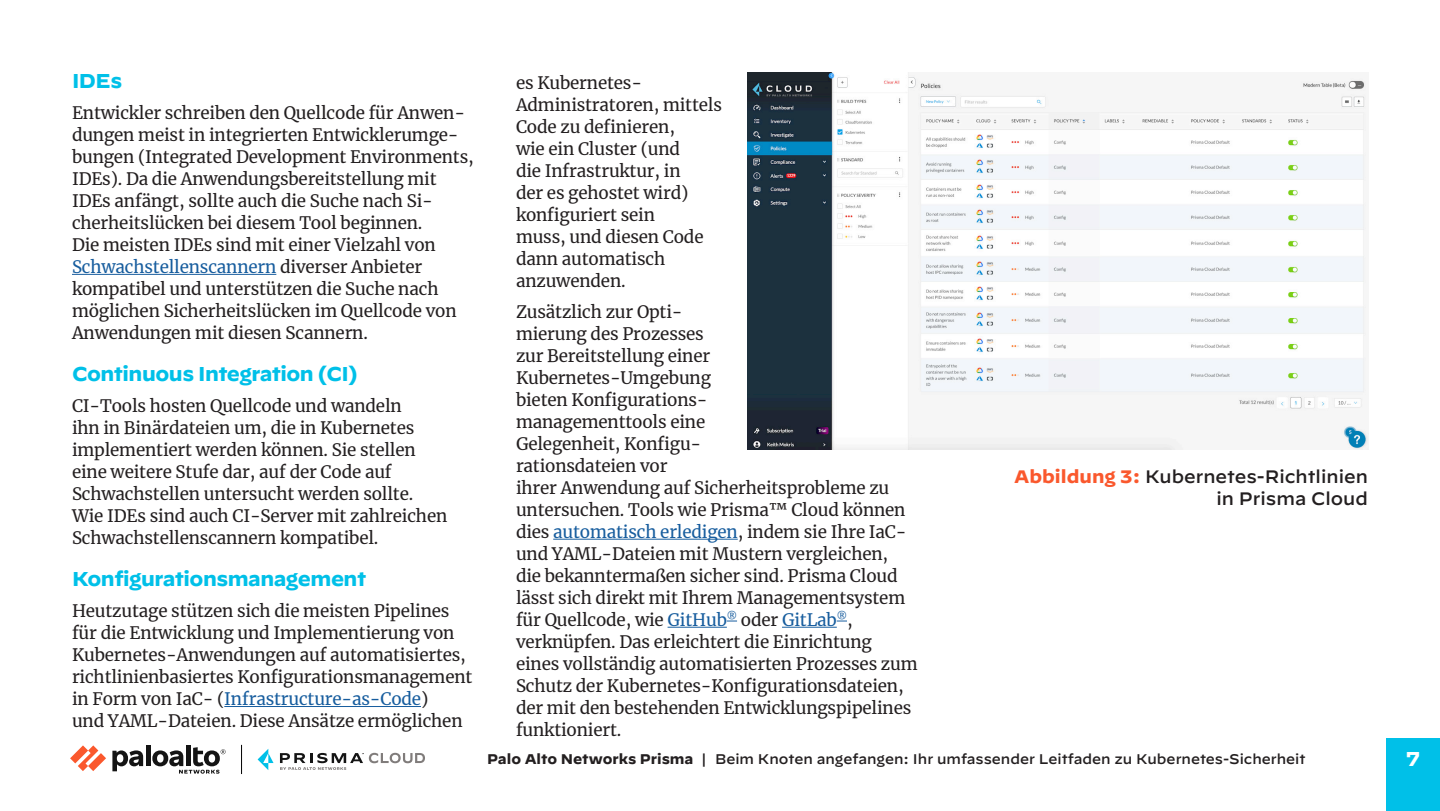
<style>
.page{position:relative;width:1440px;height:811px;background:#fff}
.page>*{position:absolute;margin:0;border:0;box-sizing:border-box;transform-origin:0 0}
.t1{font:700 20px "Decimal";letter-spacing:-.025em;color:#00c0e8}
.t2{font:700 20px "Decimal";color:#fff}
.t3{font:500 18px/21.6px "Decimal";color:#231f20;text-align:right}
.body-text{font:17px/22px "Merriweather";letter-spacing:-.01em;color:#231f20}
.t4{font:500 14px "Decimal";color:#231f20}
.s1{color:#175d9e}
.s2{font-weight:700;color:#fa582d}
.s3{font-weight:700}
</style>
<div class="page">
<svg style="left:70px;top:745px;width:36px;height:26px"></svg>
<hr style="left:146px;top:745px;width:4px;height:21px;background:#141414">
<svg style="left:112px;top:750px;width:31px;height:21px"></svg>
<div style="left:186px;top:745px;width:5px;height:21px;background:#141414"></div>
<svg style="left:152px;top:747px;width:74px;height:26px"></svg>
<svg style="left:241px;top:745px;width:1px;height:29px"></svg>
<svg style="left:258px;top:749px;width:16px;height:21px"></svg>
<svg style="left:280px;top:753px;width:145px;height:17px"></svg>
<div style="left:1386px;top:739px;width:54px;height:72px;background:#00c0e8"></div>
<hr style="left:72px;top:274px;width:204px;height:1px;background:#175d9e">
<hr style="left:224px;top:706px;width:197px;height:1px;background:#175d9e">
<hr style="left:553px;top:539px;width:185px;height:1px;background:#175d9e">
<hr style="left:668px;top:627px;width:59px;height:1px;background:#175d9e">
<hr style="left:782px;top:627px;width:55px;height:1px;background:#175d9e">
<img style="left:748px;top:72px;width:620px;height:378px">
<h2 class="t1" style="left:72px;top:69px;width:52px">IDEs</h2>
<p class="body-text" style="left:72px;top:101px;width:403px">Entwickler schreiben den Quellcode für Anwen&shy;dungen meist in integrierten Entwicklerumge&shy;bungen (Integrated Development Environments, IDEs). Da die Anwendungsbereitstellung mit IDEs anfängt, sollte auch die Suche nach Si&shy;cherheitslücken bei diesem Tool beginnen.<br>Die meisten IDEs sind mit einer Vielzahl von <span class="s1">Schwachstellenscannern</span> diverser Anbieter kompatibel und unterstützen die Suche nach möglichen Sicherheitslücken im Quellcode von Anwendungen mit diesen Scannern.</p>
<h2 class="t1" style="left:72px;top:362px;width:287px">Continuous Integration (CI)</h2>
<p class="body-text" style="left:72px;top:394px;width:377px">CI-Tools hosten Quellcode und wandeln<br>ihn in Binärdateien um, die in Kubernetes implementiert werden können. Sie stellen eine weitere Stufe dar, auf der Code auf Schwachstellen untersucht werden sollte.<br>Wie IDEs sind auch CI-Server mit zahlreichen Schwachstellenscannern kompatibel.</p>
<h2 class="t1" style="left:72px;top:567px;width:296px">Konfigurationsmanagement</h2>
<p class="body-text" style="left:72px;top:599px;width:402px">Heutzutage stützen sich die meisten Pipelines für die Entwicklung und Implementierung von Kubernetes-Anwendungen auf automatisiertes, richtlinienbasiertes Konfigurationsmanagement in Form von IaC- (<span class="s1">Infrastructure-as-Code</span>)<br>und YAML-Dateien. Diese Ansätze ermöglichen</p>
<p class="body-text" style="left:516px;top:71px;width:207px">es Kubernetes-<br>Administratoren, mittels<br>Code zu definieren,<br>wie ein Cluster (und<br>die Infrastruktur, in<br>der es gehostet wird) konfiguriert sein<br>muss, und diesen Code dann automatisch anzuwenden.</p>
<p class="body-text" style="left:516px;top:300px;width:403px">Zusätzlich zur Opti-<br>mierung des Prozesses<br>zur Bereitstellung einer<br>Kubernetes-Umgebung<br>bieten Konfigurations-<br>managementtools eine<br>Gelegenheit, Konfigu-<br>rationsdateien vor<br>ihrer Anwendung auf Sicherheitsprobleme zu untersuchen. Tools wie Prisma™ Cloud können dies <span class="s1">automatisch erledigen</span>, indem sie Ihre IaC&shy;und YAML-Dateien mit Mustern vergleichen,<br>die bekanntermaßen sicher sind. Prisma Cloud lässt sich direkt mit Ihrem Managementsystem für Quellcode, wie <span class="s1">GitHub</span><sup>®</sup> oder <span class="s1">GitLab</span><sup>®</sup>, verknüpfen. Das erleichtert die Einrichtung eines vollständig automatisierten Prozesses zum Schutz der Kubernetes-Konfigurationsdateien, der mit den bestehenden Entwicklungspipelines funktioniert.</p>
<p class="t3" style="left:1014px;top:463px;width:355px"><span class="s2">Abbildung 3:</span> Kubernetes-Richtlinien in Prisma Cloud</p>
<p class="t4" style="left:487px;top:746px;width:820px"><span class="s3">Palo Alto Networks Prisma</span> | Beim Knoten angefangen: Ihr umfassender Leitfaden zu Kubernetes-Sicherheit</p>
<p class="t2" style="left:1406px;top:747px;width:15px">7</p>
</div>
